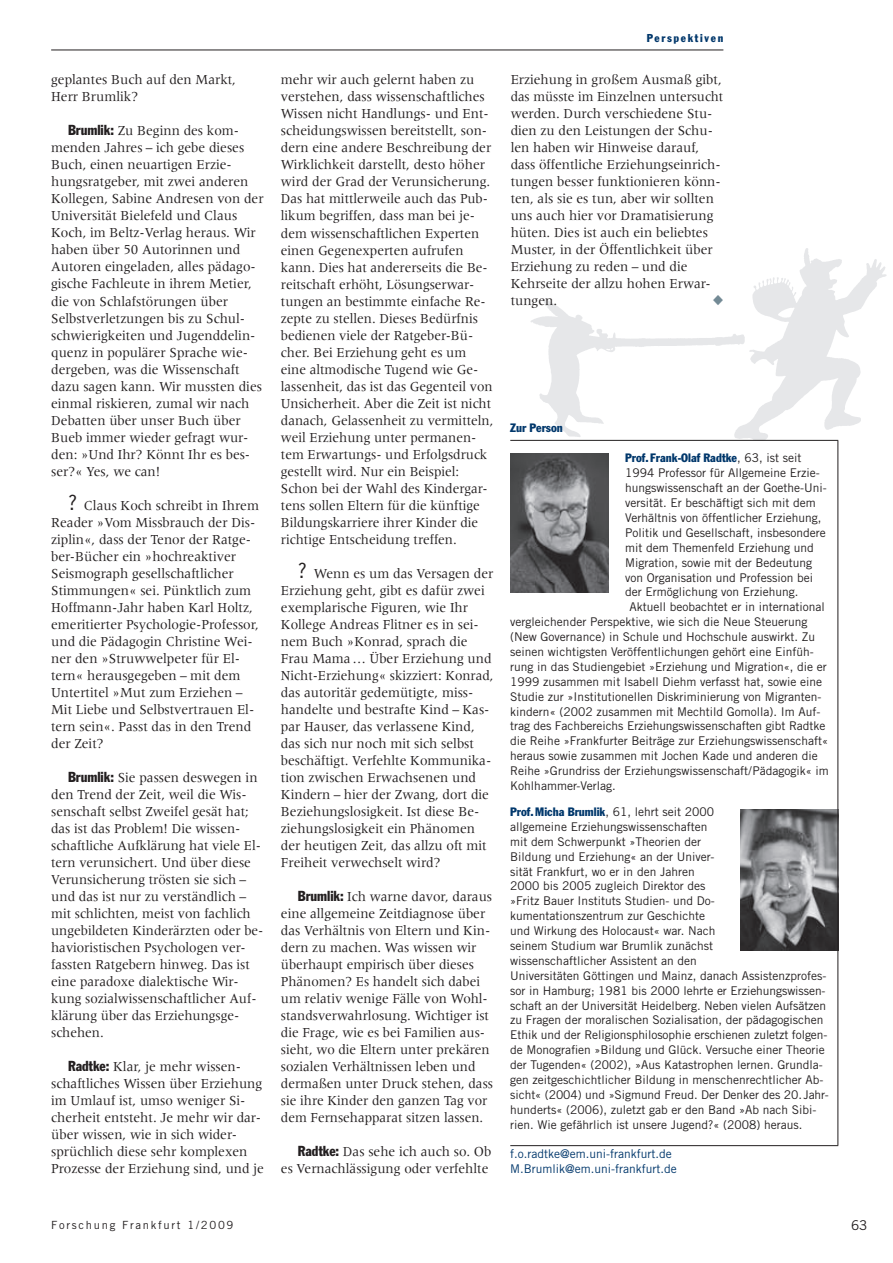
<style>
.page{position:relative;width:893px;height:1263px;background:#fff}
.page>*{position:absolute;margin:0;border:0;box-sizing:border-box;transform-origin:0 0}
.t1{font:14.25px/17px "Meridien";color:#231f20;scale:.95 1}
.t2{font:13.5px "Trade Gothic";color:#231f20}
.t3{font:12px/14.9px "Trade Gothic";color:#231f20}
.t4{font:condensed 12px "Franklin Gothic";color:#00376b}
.t5{font:12px/14.9px "Trade Gothic";color:#00376b}
.t6{font:11.25px "Trade Gothic";letter-spacing:.15em;color:#231f20}
.t7{font:condensed 11.25px "Franklin Gothic";letter-spacing:.15em;color:#00376b}
.s1{font-family:"Franklin Gothic";font-stretch:condensed}
.s2{font-family:"Trade Gothic";font-size:21px}
.s3{font-family:"Trade Gothic";font-stretch:normal;color:#231f20}
</style>
<div class="page">
<img style="left:524px;top:248px;width:363px;height:207px">
<img style="left:740px;top:809px;width:97px;height:141px">
<img style="left:510px;top:453px;width:98px;height:139px">
<hr style="left:510px;top:440px;width:328px;height:1px;background:#231f20">
<hr style="left:837px;top:441px;width:1px;height:704px;background:#231f20">
<hr style="left:510px;top:1145px;width:328px;height:1px;background:#231f20">
<hr style="left:51px;top:50px;width:672px;height:1px;background:#231f20">
<svg style="left:713px;top:295px;width:9px;height:10px"></svg>
<p class="t1" style="left:51px;top:72px;width:196px">geplantes Buch auf den Markt,<br>Herr Brumlik?</p>
<p class="t1" style="left:51px;top:123px;width:225px;text-indent:17px"><span class="s1">Brumlik:</span> Zu Beginn des kom&shy;menden Jahres – ich gebe dieses<br>Buch, einen neuartigen Erzie&shy;hungsratgeber, mit zwei anderen<br>Kollegen, Sabine Andresen von der<br>Universität Bielefeld und Claus<br>Koch, im Beltz-Verlag heraus. Wir haben über 50 Autorinnen und<br>Autoren eingeladen, alles pädago&shy;gische Fachleute in ihrem Metier, die von Schlafstörungen über<br>Selbstverletzungen bis zu Schul&shy;schwierigkeiten und Jugenddelin&shy;quenz in populärer Sprache wie&shy;dergeben, was die Wissenschaft dazu sagen kann. Wir mussten dies einmal riskieren, zumal wir nach<br>Debatten über unser Buch über<br>Bueb immer wieder gefragt wur&shy;den: »Und Ihr? Könnt Ihr es bes&shy;ser?« Yes, we can!</p>
<p class="t1" style="left:51px;top:498px;width:220px;text-indent:17px"><span class="s2">?</span> Claus Koch schreibt in Ihrem<br>Reader »Vom Missbrauch der Dis&shy;ziplin«, dass der Tenor der Ratge&shy;ber-Bücher ein »hochreaktiver<br>Seismograph gesellschaftlicher<br>Stimmungen« sei. Pünktlich zum<br>Hoffmann-Jahr haben Karl Holtz, emeritierter Psychologie-Professor, und die Pädagogin Christine Wei&shy;ner den »Struwwelpeter für El&shy;tern« herausgegeben – mit dem<br>Untertitel »Mut zum Erziehen –<br>Mit Liebe und Selbstvertrauen El&shy;tern sein«. Passt das in den Trend der Zeit?</p>
<p class="t1" style="left:51px;top:770px;width:225px;text-indent:17px"><span class="s1">Brumlik:</span> Sie passen deswegen in den Trend der Zeit, weil die Wis&shy;senschaft selbst Zweifel gesät hat; das ist das Problem! Die wissen&shy;schaftliche Aufklärung hat viele El&shy;tern verunsichert. Und über diese<br>Verunsicherung trösten sie sich – und das ist nur zu verständlich – mit schlichten, meist von fachlich ungebildeten Kinderärzten oder be&shy;havioristischen Psychologen ver&shy;fassten Ratgebern hinweg. Das ist eine paradoxe dialektische Wir&shy;kung sozialwissenschaftlicher Auf&shy;klärung über das Erziehungsge&shy;schehen.</p>
<p class="t1" style="left:51px;top:1059px;width:225px;text-indent:17px"><span class="s1">Radtke:</span> Klar, je mehr wissen&shy;schaftliches Wissen über Erziehung im Umlauf ist, umso weniger Si&shy;cherheit entsteht. Je mehr wir dar&shy;über wissen, wie in sich wider&shy;sprüchlich diese sehr komplexen Prozesse der Erziehung sind, und je</p>
<p class="t1" style="left:281px;top:72px;width:225px">mehr wir auch gelernt haben zu verstehen, dass wissenschaftliches Wissen nicht Handlungs- und Ent&shy;scheidungswissen bereitstellt, son&shy;dern eine andere Beschreibung der Wirklichkeit darstellt, desto höher wird der Grad der Verunsicherung.<br>Das hat mittlerweile auch das Pub&shy;likum begriffen, dass man bei je&shy;dem wissenschaftlichen Experten einen Gegenexperten aufrufen kann. Dies hat andererseits die Be&shy;reitschaft erhöht, Lösungserwar&shy;tungen an bestimmte einfache Re&shy;zepte zu stellen. Dieses Bedürfnis bedienen viele der Ratgeber-Bü&shy;cher. Bei Erziehung geht es um eine altmodische Tugend wie Ge&shy;lassenheit, das ist das Gegenteil von Unsicherheit. Aber die Zeit ist nicht danach, Gelassenheit zu vermitteln, weil Erziehung unter permanen&shy;tem Erwartungs- und Erfolgsdruck gestellt wird. Nur ein Beispiel:<br>Schon bei der Wahl des Kindergar&shy;tens sollen Eltern für die künftige Bildungskarriere ihrer Kinder die richtige Entscheidung treffen.</p>
<p class="t1" style="left:281px;top:566px;width:225px;text-indent:17px"><span class="s2">?</span> Wenn es um das Versagen der<br>Erziehung geht, gibt es dafür zwei exemplarische Figuren, wie Ihr<br>Kollege Andreas Flitner es in sei&shy;nem Buch »Konrad, sprach die<br>Frau Mama … Über Erziehung und<br>Nicht-Erziehung« skizziert: Konrad, das autoritär gedemütigte, miss&shy;handelte und bestrafte Kind – Kas&shy;par Hauser, das verlassene Kind, das sich nur noch mit sich selbst beschäftigt. Verfehlte Kommunika&shy;tion zwischen Erwachsenen und<br>Kindern – hier der Zwang, dort die<br>Beziehungslosigkeit. Ist diese Be&shy;ziehungslosigkeit ein Phänomen der heutigen Zeit, das allzu oft mit<br>Freiheit verwechselt wird?</p>
<p class="t1" style="left:281px;top:889px;width:225px;text-indent:17px"><span class="s1">Brumlik:</span> Ich warne davor, daraus eine allgemeine Zeitdiagnose über das Verhältnis von Eltern und Kin&shy;dern zu machen. Was wissen wir überhaupt empirisch über dieses Phänomen? Es handelt sich dabei um relativ wenige Fälle von Wohl&shy;standsverwahrlosung. Wichtiger ist die Frage, wie es bei Familien aus&shy;sieht, wo die Eltern unter prekären sozialen Verhältnissen leben und dermaßen unter Druck stehen, dass sie ihre Kinder den ganzen Tag vor dem Fernsehapparat sitzen lassen.</p>
<p class="t1" style="left:281px;top:1144px;width:223px;text-align:right"><span class="s1">Radtke:</span> Das sehe ich auch so. Ob<br>es Vernachlässigung oder verfehlte</p>
<p class="t7" style="left:646px;top:34px;width:78px">Perspektiven</p>
<p class="t1" style="left:510px;top:72px;width:225px">Erziehung in großem Ausmaß gibt, das müsste im Einzelnen untersucht werden. Durch verschiedene Stu&shy;dien zu den Leistungen der Schu&shy;len haben wir Hinweise darauf, dass öffentliche Erziehungseinrich&shy;tungen besser funktionieren könn&shy;ten, als sie es tun, aber wir sollten uns auch hier vor Dramatisierung hüten. Dies ist auch ein beliebtes<br>Muster, in der Öffentlichkeit über<br>Erziehung zu reden – und die<br>Kehrseite der allzu hohen Erwar&shy;tungen.</p>
<p class="t4" style="left:510px;top:423px;width:54px">Zur Person</p>
<p class="t4" style="left:625px;top:454px;width:178px">Prof. Frank-Olaf Radtke<span class="s3">, 63, ist seit</span></p>
<p class="t3" style="left:625px;top:466px;width:196px">1994 Professor für Allgemeine Erzie-</p>
<p class="t3" style="left:625px;top:481px;width:203px">hungswissenschaft an der Goethe-Uni-</p>
<p class="t3" style="left:625px;top:496px;width:192px">versität. Er beschäftigt sich mit dem</p>
<p class="t3" style="left:625px;top:511px;width:198px">Verhältnis von öffentlicher Erziehung,</p>
<p class="t3" style="left:625px;top:526px;width:202px">Politik und Gesellschaft, insbesondere</p>
<p class="t3" style="left:625px;top:541px;width:190px">mit dem Themenfeld Erziehung und</p>
<p class="t3" style="left:625px;top:556px;width:188px">Migration, sowie mit der Bedeutung</p>
<p class="t3" style="left:625px;top:571px;width:189px">von Organisation und Profession bei</p>
<p class="t3" style="left:625px;top:586px;width:175px">der Ermöglichung von Erziehung.</p>
<p class="t3" style="left:629px;top:600px;width:197px">Aktuell beobachtet er in international</p>
<p class="t3" style="left:510px;top:615px;width:298px">vergleichender Perspektive, wie sich die Neue Steuerung</p>
<p class="t3" style="left:510px;top:630px;width:306px">(New Governance) in Schule und Hochschule auswirkt. Zu</p>
<p class="t3" style="left:510px;top:645px;width:305px">seinen wichtigsten Veröffentlichungen gehört eine Einfüh-</p>
<p class="t3" style="left:510px;top:660px;width:318px">rung in das Studiengebiet »Erziehung und Migration«, die er</p>
<p class="t3" style="left:510px;top:675px;width:313px">1999 zusammen mit Isabell Diehm verfasst hat, sowie eine</p>
<p class="t3" style="left:510px;top:690px;width:312px">Studie zur »Institutionellen Diskriminierung von Migranten-</p>
<p class="t3" style="left:510px;top:705px;width:311px">kindern« (2002 zusammen mit Mechtild Gomolla). Im Auf-</p>
<p class="t3" style="left:510px;top:719px;width:316px">trag des Fachbereichs Erziehungswissenschaften gibt Radtke</p>
<p class="t3" style="left:510px;top:734px;width:319px">die Reihe »Frankfurter Beiträge zur Erziehungswissenschaft«</p>
<p class="t3" style="left:510px;top:749px;width:309px">heraus sowie zusammen mit Jochen Kade und anderen die</p>
<p class="t3" style="left:510px;top:764px;width:320px">Reihe »Grundriss der Erziehungswissenschaft / Pädagogik« im</p>
<p class="t3" style="left:510px;top:779px;width:107px">Kohlhammer-Verlag.</p>
<p class="t4" style="left:510px;top:807px;width:205px">Prof. Micha Brumlik<span class="s3">, 61, lehrt seit 2000</span></p>
<p class="t3" style="left:510px;top:820px;width:320px">allgemeine Erziehungswissenschaften<br>mit dem Schwerpunkt »Theorien der<br>Bildung und Erziehung« an der Univer-<br>sität Frankfurt, wo er in den Jahren<br>2000 bis 2005 zugleich Direktor des<br>»Fritz Bauer Instituts Studien- und Do&shy;kumentationszentrum zur Geschichte<br>und Wirkung des Holocaust« war. Nach<br>seinem Studium war Brumlik zunächst<br>wissenschaftlicher Assistent an den<br>Universitäten Göttingen und Mainz, danach Assistenzprofes&shy;sor in Hamburg; 1981 bis 2000 lehrte er Erziehungswissen&shy;schaft an der Universität Heidelberg. Neben vielen Aufsätzen zu Fragen der moralischen Sozialisation, der pädagogischen Ethik und der Religionsphilosophie erschienen zuletzt folgen&shy;de Monografien »Bildung und Glück. Versuche einer Theorie der Tugenden« (2002), »Aus Katastrophen lernen. Grundla&shy;gen zeitgeschichtlicher Bildung in menschenrechtlicher Ab&shy;sicht« (2004) und »Sigmund Freud. Der Denker des 20. Jahr&shy;hunderts« (2006), zuletzt gab er den Band »Ab nach Sibi&shy;rien. Wie gefährlich ist unsere Jugend?« (2008) heraus.</p>
<p class="t5" style="left:510px;top:1147px;width:168px">f.o.radtke@em.uni-frankfurt.de<br>M.Brumlik@em.uni-frankfurt.de</p>
<p class="t6" style="left:51px;top:1220px;width:184px">Forschung Frankfurt 1/2009</p>
<p class="t2" style="left:851px;top:1220px;width:18px">63</p>
</div>
